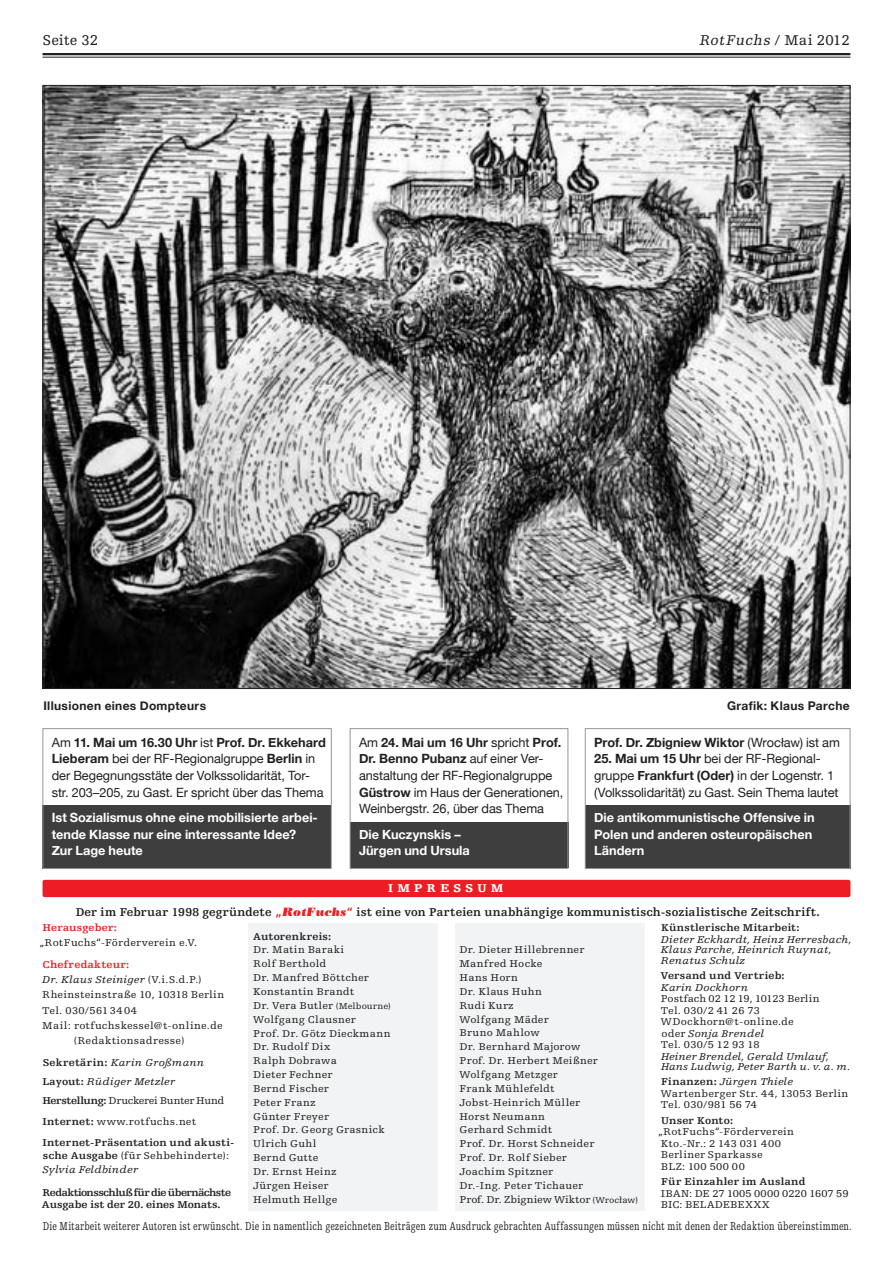
<style>
.page{position:relative;width:893px;height:1263px;background:#fff}
.page>*{position:absolute;margin:0;border:0;box-sizing:border-box;transform-origin:0 0}
.t1{font:italic 15px "Egyptienne FLT Std";color:#231f20}
.t2{font:15px "Egyptienne FLT Std";letter-spacing:.005em;color:#231f20}
.t3{font:12.75px/16.6px "Helvetica Neue";letter-spacing:-.005em;color:#231f20}
.t4{font:700 12.75px/16.6px "Helvetica Neue";color:#fff}
.t5{font:700 12.75px "Helvetica Neue";color:#231f20}
.t6{font:12px "Egyptienne FLT Std";letter-spacing:.02em;color:#231f20;scale:.74 1}
.t7{font:700 12px/23.9px "Egyptienne FLT Std";letter-spacing:.015em;color:#231f20;text-align:center}
.t8{font:700 12px "Helvetica Neue";letter-spacing:.03em;color:#231f20}
.t9{font:10.5px/13.8px "Egyptienne FLT Std";letter-spacing:.02em;color:#231f20;scale:1.06 1}
.t10{font:700 10.5px/19px "Egyptienne FLT Std";letter-spacing:.005em;color:#231f20;scale:1.06 1}
.t11{font:italic 10.5px/10.5px "Egyptienne FLT Std";letter-spacing:.02em;color:#231f20;scale:1.06 1}
.t12{font:700 10.5px/12.6px "Egyptienne FLT Std";letter-spacing:-.035em;color:#231f20;scale:1.06 1}
.t13{font:700 10.5px "Egyptienne FLT Std";letter-spacing:.015em;color:#ee1d23;scale:1.06 1}
.t14{font:700 10.5px "Egyptienne FLT Std";letter-spacing:.025em;color:#231f20;scale:1.06 1}
.s1{font-style:normal}
.s2{font-weight:700}
.s3{font-weight:400}
.s4{font-weight:900;color:#fff}
.s5{color:#ee1d23}
.s6{font-family:"Bodoni Std Poster";font-weight:400;font-style:italic;color:#ee1d23}
.s7{font-weight:400;font-style:italic}
.s8{font-style:italic}
.s9{font-size:9px}
</style>
<div class="page">
<hr style="left:43px;top:53px;width:807px;height:2px;background:#231f20">
<hr style="left:43px;top:57px;width:807px;height:1px;background:#231f20">
<div style="left:249px;top:923px;width:189px;height:288px;background:#f2f3f4"></div>
<div style="left:455px;top:923px;width:189px;height:288px;background:#f2f3f4"></div>
<div style="left:43px;top:880px;width:807px;height:17px;background:#ee1d23;border-radius:2px"></div>
<div style="left:585px;top:805px;width:265px;height:64px;background:#3e3e3f"></div>
<div style="left:43px;top:805px;width:288px;height:64px;background:#3e3e3f"></div>
<div style="left:350px;top:822px;width:218px;height:46px;background:#3e3e3f"></div>
<img style="left:45px;top:87px;width:803px;height:600px">
<div style="left:585px;top:728px;width:265px;height:141px;border:1px solid #939598"></div>
<div style="left:43px;top:728px;width:289px;height:141px;border:1px solid #939598"></div>
<div style="left:350px;top:728px;width:218px;height:141px;border:1px solid #939598"></div>
<h1 class="t2" style="left:43px;top:32px;width:57px">Seite 32</h1>
<h1 class="t1" style="left:699px;top:32px;width:152px">RotFuchs <span class="s1">/</span> <span class="s1">M a i 2 012</span></h1>
<p class="t8" style="left:43px;top:695px;width:164px">Illusionen eines Dompteurs</p>
<p class="t8" style="left:727px;top:695px;width:124px">Grafik: Klaus Parche</p>
<p class="t3" style="left:52px;top:733px;width:276px">Am <span class="s2">11. Mai um 16.30 Uhr</span> ist <span class="s2">Prof. Dr. Ekkehard Lieberam</span> bei der RF-Regionalgruppe <span class="s2">Berlin</span> in der Begegnungsstäte der Volkssolidarität, Tor&shy;str. 203–205, zu Gast. Er spricht über das Thema</p>
<p class="t4" style="left:52px;top:808px;width:268px">Ist Sozialismus ohne eine mobilisierte arbei&shy;tende Klasse nur eine interessante Idee?<br>Zur Lage heute</p>
<p class="t3" style="left:359px;top:733px;width:206px">Am <span class="s2">24. Mai um 16 Uhr</span> spricht <span class="s2">Prof.<br>Dr. Benno Pubanz</span> auf einer Ver&shy;anstaltung der RF-Regionalgruppe<br><span class="s2">Güstrow</span> im Haus der Generationen,<br>Weinbergstr. 26, über das Thema</p>
<p class="t4" style="left:359px;top:825px;width:112px">Die Kuczynskis –<br>Jürgen und Ursula</p>
<p class="t5" style="left:594px;top:730px;width:247px">Prof. Dr. Zbigniew Wiktor <span class="s3">(Wrocław) ist am</span></p>
<p class="t3" style="left:594px;top:749px;width:246px"><span class="s2">25. Mai um 15 Uhr</span> bei der RF-Regional&shy;gruppe <span class="s2">Frankfurt (Oder)</span> in der Logenstr. 1 (Volkssolidarität) zu Gast. Sein Thema lautet</p>
<p class="t4" style="left:594px;top:808px;width:222px">Die antikommunistische Offensive in<br>Polen und anderen osteuropäischen<br>Ländern</p>
<p class="t7" style="left:76px;top:876px;width:746px"><span class="s4">IMPRESSUM<br></span>Der im Februar 1998 gegründete <span class="s5">„</span><span class="s6">RotFuchs</span><span class="s5">“</span> ist eine von Parteien unabhängige kommunistisch-sozialistische Zeitschrift.</p>
<p class="t13" style="left:42px;top:922px;width:72px">Herausgeber:</p>
<p class="t9" style="left:40px;top:936px;width:150px">„RotFuchs“-Förderverein e.V.</p>
<p class="t13" style="left:43px;top:958px;width:83px">Chefredakteur:</p>
<p class="t11" style="left:42px;top:974px;width:152px">Dr. Klaus Steiniger <span class="s1">(V.i.S.d.P.)</span></p>
<p class="t9" style="left:42px;top:988px;width:173px">Rheinsteinstraße 10, 10318 Berlin</p>
<p class="t9" style="left:42px;top:1003px;width:91px">Tel. 030/5613404</p>
<p class="t9" style="left:42px;top:1018px;width:172px">Mail: rotfuchskessel@t-online.de</p>
<p class="t9" style="left:74px;top:1034px;width:106px">(Redaktionsadresse)</p>
<p class="t10" style="left:42px;top:1053px;width:173px">Sekretärin: <span class="s7">Karin Großmann<br></span>Layout: <span class="s7">Rüdiger Metzler<br></span>Herstellung: <span class="s3">Druckerei Bunter Hund</span></p>
<p class="t10" style="left:42px;top:1111px;width:183px;line-height:21.5px">Internet: <span class="s3">www.rotfuchs.net<br></span>Internet-Präsentation und akusti-</p>
<p class="t9" style="left:43px;top:1149px;width:178px"><span class="s2">sche Ausgabe</span> (für Sehbehinderte):<br><span class="s8">Sylvia Feldbinder</span></p>
<p class="t12" style="left:42px;top:1186px;width:180px">Redaktionsschluß für die übernächste<br>Ausgabe ist der 20. eines Monats.</p>
<p class="t10" style="left:253px;top:927px;width:75px">Autorenkreis:</p>
<p class="t9" style="left:253px;top:943px;width:131px">Dr. Matin Baraki<br>Rolf Berthold<br>Dr. Manfred Böttcher<br>Konstantin Brandt<br>Dr. Vera Butler <span class="s9">(Melbourne)<br></span>Wolfgang Clausner<br>Prof. Dr. Götz Dieckmann<br>Dr. Rudolf Dix<br>Ralph Dobrawa<br>Dieter Fechner<br>Bernd Fischer<br>Peter Franz<br>Günter Freyer<br>Prof. Dr. Georg Grasnick<br>Ulrich Guhl<br>Bernd Gutte<br>Dr. Ernst Heinz<br>Jürgen Heiser<br>Helmuth Hellge</p>
<p class="t9" style="left:459px;top:943px;width:170px">Dr. Dieter Hillebrenner<br>Manfred Hocke<br>Hans Horn<br>Dr. Klaus Huhn<br>Rudi Kurz<br>Wolfgang Mäder<br>Bruno Mahlow<br>Dr. Bernhard Majorow<br>Prof. Dr. Herbert Meißner<br>Wolfgang Metzger<br>Frank Mühlefeldt<br>Jobst-Heinrich Müller<br>Horst Neumann<br>Gerhard Schmidt<br>Prof. Dr. Horst Schneider<br>Prof. Dr. Rolf Sieber<br>Joachim Spitzner<br>Dr.-Ing. Peter Tichauer<br>Prof. Dr. Zbigniew Wiktor <span class="s9">(Wrocław)</span></p>
<p class="t10" style="left:661px;top:918px;width:132px">Künstlerische Mitarbeit:</p>
<p class="t11" style="left:661px;top:934px;width:181px">Dieter Eckhardt, Heinz Herresbach,<br>Klaus Parche, Heinrich Ruynat,<br>Renatus Schulz</p>
<p class="t10" style="left:660px;top:966px;width:119px">Versand und Vertrieb:</p>
<p class="t11" style="left:661px;top:982px;width:84px">Karin Dockhorn</p>
<p class="t9" style="left:661px;top:993px;width:151px;line-height:11.6px">Postfach 02 12 19, 10123 Berlin<br>Tel. 030/2 41 26 73<br>WDockhorn@t-online.de oder <span class="s8">Sonja Brendel<br></span>Tel. 030/5 12 93 18</p>
<p class="t11" style="left:661px;top:1051px;width:180px">Heiner Brendel, Gerald Umlauf,<br>Hans Ludwig, Peter Barth u. v. a. m.</p>
<p class="t9" style="left:661px;top:1076px;width:178px;line-height:11.6px"><span class="s2">Finanzen:</span> <span class="s8">Jürgen Thiele<br></span>Wartenberger Str. 44, 13053 Berlin<br>Tel. 030/981 56 74</p>
<p class="t10" style="left:661px;top:1111px;width:69px">Unser Konto:</p>
<p class="t9" style="left:658px;top:1126px;width:129px;line-height:11.6px">„RotFuchs“-Förderverein<br>Kto.-Nr.: 2 143 031 400<br>Berliner Sparkasse<br>BLZ: 100 500 00</p>
<p class="t14" style="left:661px;top:1176px;width:138px">Für Einzahler im Ausland</p>
<p class="t9" style="left:661px;top:1188px;width:179px;line-height:11.6px">IBAN: DE 27 1005 0000 0220 1607 59<br>BIC: BELADEBEXXX</p>
<p class="t6" style="left:43px;top:1219px;width:1095px">Die Mitarbeit weiterer Autoren ist erwünscht. Die in namentlich gezeichneten Beiträgen zum Ausdruck gebrachten Auffassungen müssen nicht mit denen der Redaktion übereinstimmen.</p>
</div>
